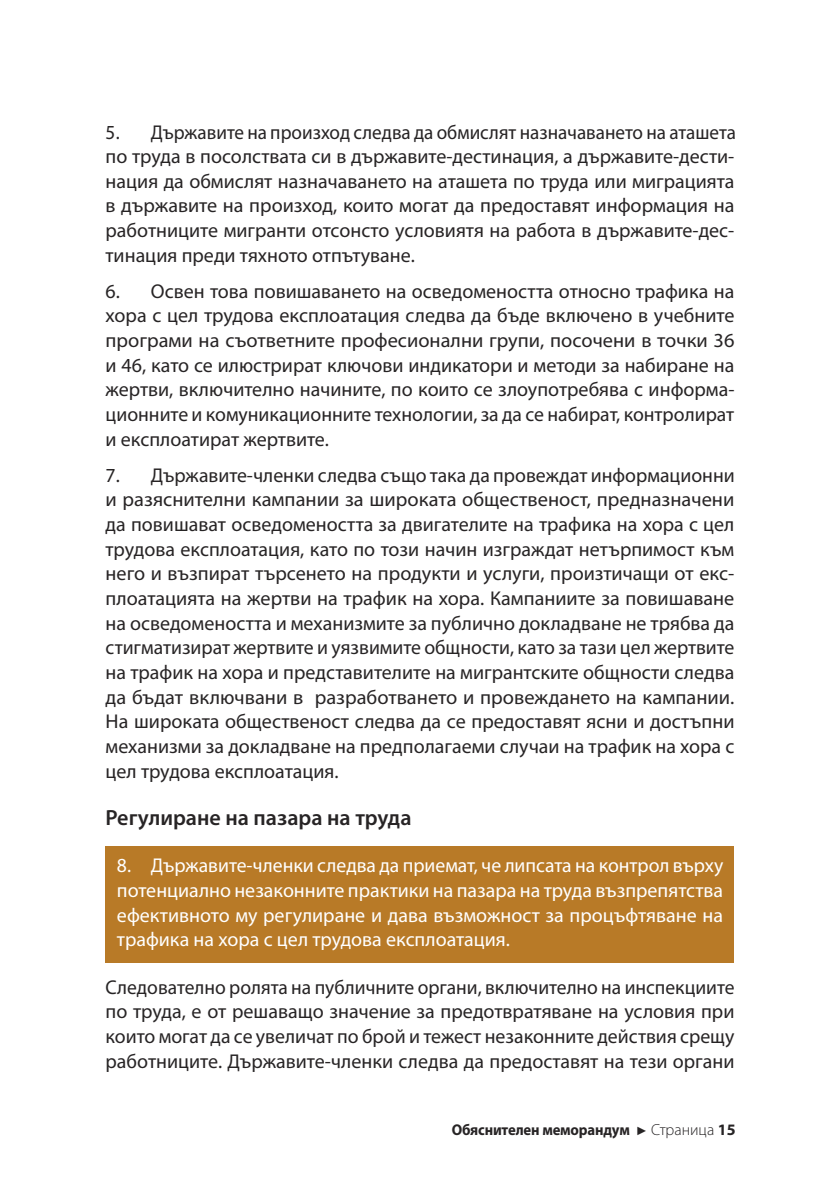
<style>
.page{position:relative;width:840px;height:1191px;background:#fff}
.page>*{position:absolute;margin:0;border:0;box-sizing:border-box;transform-origin:0 0}
.t1{font:600 22px "Myriad Pro";color:#272425}
.t2{font:20px/24.6px "Myriad Pro";color:#272425;text-align:justify}
.t3{font:20px/24.6px "Myriad Pro";color:#272425;text-align:justify;scale:.96 1}
.t4{font:20px/24.6px "Myriad Pro";color:#fff;text-align:justify}
.t5{font:700 15.6px "Myriad Pro";letter-spacing:-.01em;color:#272425;scale:.94 1}
.s1{font-family:"Arial";font-weight:400;font-size:12px}
.s2{font-weight:300;font-size:16px}
.s3{font-size:16px}
</style>
<div class="page">
<div style="left:105px;top:846px;width:629px;height:116px;background:#b87a27"></div>
<p class="t3" style="left:105px;top:121px;width:657px">5. Държавите на произход следва да обмислят назначаването на аташета по труда в посолствата си в държавите-дестинация, а държавите-дести&shy;нация да обмислят назначаването на аташета по труда или миграцията в държавите на произход, които могат да предоставят информация на работниците мигранти отсонсто условиятя на работа в държавите-дес&shy;тинация преди тяхното отпътуване.</p>
<p class="t2" style="left:105px;top:280px;width:630px">6. Освен това повишаването на осведомеността относно трафика на хора с цел трудова експлоатация следва да бъде включено в учебните програми на съответните професионални групи, посочени в точки 36 и 46, като се илюстрират ключови индикатори и методи за набиране на жертви, включително начините, по които се злоупотребява с информа&shy;ционните и комуникационните технологии, за да се набират, контролират и експлоатират жертвите.</p>
<p class="t2" style="left:105px;top:464px;width:630px">7. Държавите-членки следва също така да провеждат информационни и разяснителни кампании за широката общественост, предназначени да повишават осведомеността за двигателите на трафика на хора с цел трудова експлоатация, като по този начин изграждат нетърпимост към него и възпират търсенето на продукти и услуги, произтичащи от екс&shy;плоатацията на жертви на трафик на хора. Кампаниите за повишаване на осведомеността и механизмите за публично докладване не трябва да стигматизират жертвите и уязвимите общности, като за тази цел жертвите на трафик на хора и представителите на мигрантските общности следва да бъдат включвани в разработването и провеждането на кампании.<br>На широката общественост следва да се предоставят ясни и достъпни механизми за докладване на предполагаеми случаи на трафик на хора с цел трудова експлоатация.</p>
<p class="t1" style="left:105px;top:804px;width:307px">Регулиране на пазара на труда</p>
<p class="t4" style="left:117px;top:854px;width:607px">8. Държавите-членки следва да приемат, че липсата на контрол върху потенциално незаконните практики на пазара на труда възпрепятства ефективното му регулиране и дава възможност за процъфтяване на трафика на хора с цел трудова експлоатация.</p>
<p class="t2" style="left:105px;top:976px;width:630px">Следователно ролята на публичните органи, включително на инспекциите по труда, е от решаващо значение за предотвратяване на условия при които могат да се увеличат по брой и тежест незаконните действия срещу работниците. Държавите-членки следва да предоставят на тези органи</p>
<p class="t5" style="left:451px;top:1120px;width:303px">Обяснителен меморандум <span class="s1">►</span> <span class="s2">Страница</span> <span class="s3">15</span></p>
</div>
